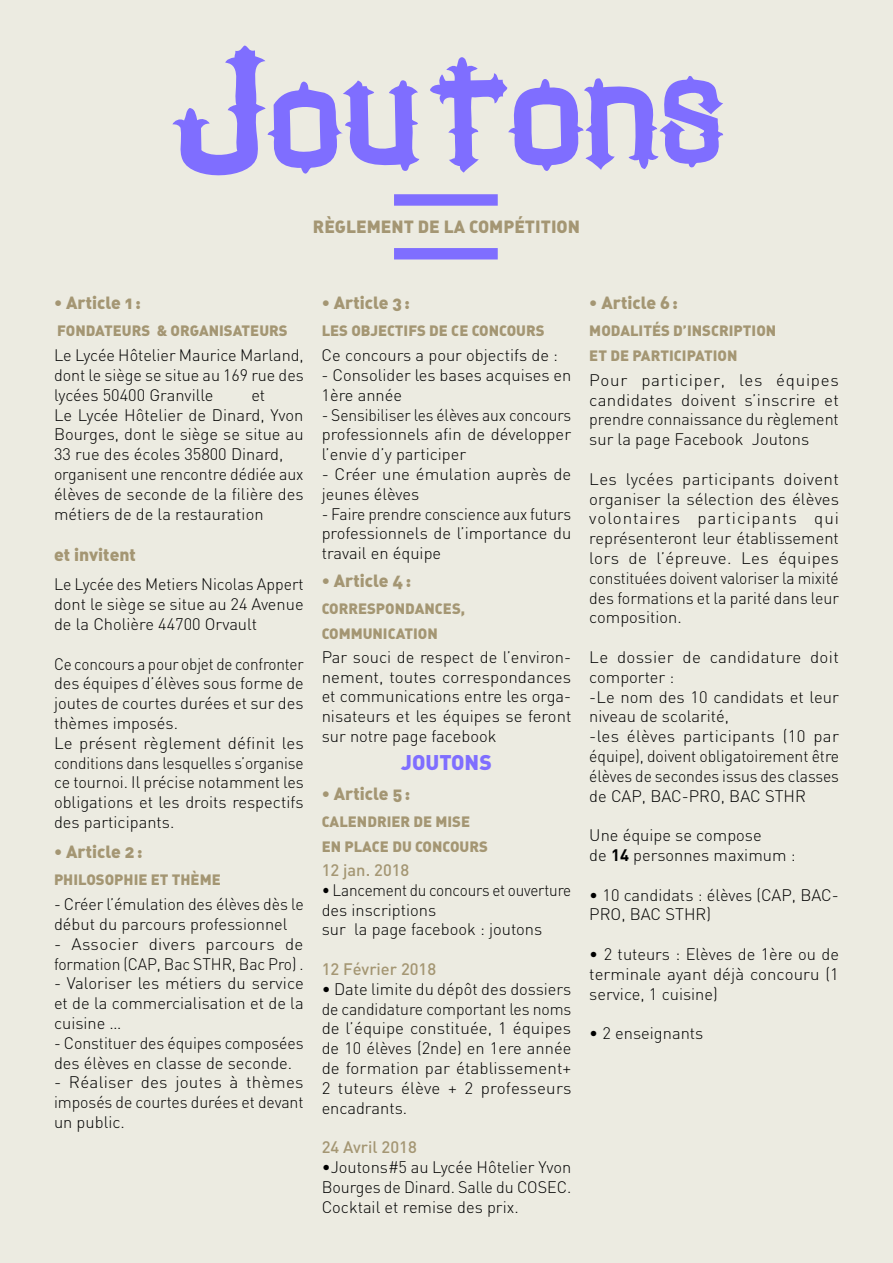
<style>
.page{position:relative;width:893px;height:1263px;background:#ecebe1}
.page>*{position:absolute;margin:0;border:0;box-sizing:border-box;transform-origin:0 0}
.t1{font:900 21px "DIN";color:#7f6eff}
.t2{font:17.55px "DIN Black Alternate";color:#a49673}
.t3{font:300 16.5px/19.8px "DIN";color:#000;text-align:justify}
.t4{font:300 16.5px/19.8px "DIN";color:#000;scale:.93 1}
.t5{font:300 16.5px/19.8px "DIN";color:#000;text-align:justify;scale:.95 1}
.t6{font:500 16.5px "DIN";color:#a49673}
.t7{font:14.85px/25.5px "DIN Black Alternate";color:#a49673}
.s1{font-weight:700}
</style>
<div class="page">
<svg style="left:172px;top:45px;width:247px;height:131px"></svg>
<svg style="left:430px;top:57px;width:293px;height:116px"></svg>
<div style="left:394px;top:194px;width:104px;height:12px;background:#7f6eff"></div>
<div style="left:394px;top:248px;width:104px;height:11px;background:#7f6eff"></div>
<p class="t2" style="left:313px;top:215px;width:269px">Règlement de la compétition</p>
<p class="t2" style="left:54px;top:290px;width:89px">• Article 1 :</p>
<p class="t7" style="left:57px;top:317px;width:19px">FONDATE</p>
<p class="t7" style="left:122px;top:317px;width:78px">URS &amp; ORGANI</p>
<p class="t7" style="left:224px;top:317px;width:65px">SATE URS</p>
<p class="t3" style="left:54px;top:345px;width:251px">Le Lycée Hôtelier Maurice Marland, dont le siège se situe au 169 rue des lycées 50400 Granville</p>
<p class="t3" style="left:54px;top:385px;width:251px;text-align:left;text-indent:197px">et<br>Le Lycée Hôtelier de Dinard, Yvon<br>Bourges, dont le siège se situe au<br>33 rue des écoles 35800 Dinard, organisent une rencontre dédiée aux élèves de seconde de la filière des métiers de de la restauration</p>
<p class="t2" style="left:54px;top:542px;width:83px">et invitent</p>
<p class="t3" style="left:54px;top:574px;width:251px">Le Lycée des Metiers Nicolas Appert dont le siège se situe au 24 Avenue de la Cholière 44700 Orvault</p>
<p class="t4" style="left:54px;top:653px;width:270px">Ce concours a pour objet de confronter des équipes d’élèves sous forme de joutes de courtes durées et sur des thèmes imposés.<br>Le présent règlement définit les conditions dans lesquelles s’organise ce tournoi. Il précise notamment les obligations et les droits respectifs des participants.</p>
<p class="t2" style="left:54px;top:839px;width:90px">• Article 2:</p>
<p class="t7" style="left:54px;top:866px;width:148px">PHILOSOPHIE ET THÈME</p>
<p class="t3" style="left:54px;top:894px;width:251px">- Créer l’émulation des élèves dès le début du parcours professionnel</p>
<p class="t3" style="left:54px;top:934px;width:251px">- Associer divers parcours de formation (CAP, Bac STHR, Bac Pro) .</p>
<p class="t3" style="left:54px;top:973px;width:251px">- Valoriser les métiers du service et de la commercialisation et de la cuisine …</p>
<p class="t3" style="left:54px;top:1033px;width:251px">- Constituer des équipes composées des élèves en classe de seconde.</p>
<p class="t3" style="left:54px;top:1072px;width:251px">- Réaliser des joutes à thèmes imposés de courtes durées et devant un public.</p>
<p class="t2" style="left:322px;top:290px;width:90px">• Article 3:</p>
<p class="t7" style="left:322px;top:317px;width:65px">LES OBJECTI</p>
<p class="t7" style="left:408px;top:317px;width:73px">FS DECECONCO</p>
<p class="t7" style="left:516px;top:317px;width:30px">URS</p>
<p class="t3" style="left:322px;top:345px;width:238px">Ce concours a pour objectifs de :</p>
<p class="t3" style="left:322px;top:365px;width:251px">- Consolider les bases acquises en<br>1ère année</p>
<p class="t5" style="left:322px;top:404px;width:264px">- Sensibiliser les élèves aux concours professionnels afin de développer l’envie d’y participer</p>
<p class="t3" style="left:322px;top:464px;width:251px">- Créer une émulation auprès de jeunes élèves</p>
<p class="t5" style="left:322px;top:503px;width:264px">- Faire prendre conscience aux futurs professionnels de l’importance du travail en équipe</p>
<p class="t2" style="left:322px;top:569px;width:91px">• Article 4:</p>
<p class="t7" style="left:322px;top:595px;width:65px">CORRESPONDANCE</p>
<p class="t7" style="left:452px;top:595px;width:15px">S,</p>
<p class="t7" style="left:322px;top:620px;width:11px">COMM</p>
<p class="t7" style="left:363px;top:620px;width:19px">UNICATION</p>
<p class="t3" style="left:322px;top:647px;width:251px">Par souci de respect de l’environ&shy;nement, toutes correspondances et communications entre les orga&shy;nisateurs et les équipes se feront sur notre page facebook</p>
<p class="t1" style="left:401px;top:748px;width:92px">JOUTONS</p>
<p class="t2" style="left:322px;top:782px;width:90px">• Article 5:</p>
<p class="t7" style="left:322px;top:808px;width:11px">CALEND</p>
<p class="t7" style="left:377px;top:808px;width:93px">RIER DE MISE</p>
<p class="t7" style="left:322px;top:833px;width:33px">EN PLACE</p>
<p class="t7" style="left:392px;top:833px;width:33px">DU CONCO</p>
<p class="t7" style="left:460px;top:833px;width:30px">URS</p>
<p class="t6" style="left:322px;top:859px;width:89px">12 jan. 2018</p>
<p class="t4" style="left:322px;top:880px;width:270px">• Lancement du concours et ouverture des inscriptions<br>sur la page facebook : joutons</p>
<p class="t6" style="left:322px;top:958px;width:116px">12 Février 2018</p>
<p class="t3" style="left:322px;top:979px;width:251px">• Date limite du dépôt des dossiers de candidature comportant les noms de l’équipe constituée, 1 équipes de 10 élèves (2nde) en 1ere année de formation par établissement+ 2 tuteurs élève + 2 professeurs encadrants.</p>
<p class="t6" style="left:322px;top:1137px;width:97px">24 Avril 2018</p>
<p class="t3" style="left:322px;top:1157px;width:251px">•Joutons#5 au Lycée Hôtelier Yvon Bourges de Dinard. Salle du COSEC.<br>Cocktail et remise des prix.</p>
<p class="t2" style="left:589px;top:290px;width:90px">• Article 6:</p>
<p class="t7" style="left:589px;top:317px;width:10px">MODALITÉ</p>
<p class="t7" style="left:589px;top:317px;width:149px;text-indent:72px">S D’INSCRIPTION<br>ETDE PARTICIPATION</p>
<p class="t3" style="left:589px;top:370px;width:251px">Pour participer, les équipes candidates doivent s’inscrire et prendre connaissance du règlement sur la page Facebook Joutons</p>
<p class="t3" style="left:589px;top:469px;width:251px">Les lycées participants doivent organiser la sélection des élèves volontaires participants qui représenteront leur établissement lors de l’épreuve. Les équipes constituées doivent valoriser la mixité des formations et la parité dans leur composition.</p>
<p class="t3" style="left:589px;top:647px;width:251px;text-align:left">Le dossier de candidature doit comporter :<br>-Le nom des 10 candidats et leur niveau de scolarité,<br>-les élèves participants (10 par équipe), doivent obligatoirement être élèves de secondes issus des classes de CAP, BAC-PRO, BAC STHR</p>
<p class="t3" style="left:589px;top:825px;width:208px">Une équipe se compose<br>de <span class="s1">14</span> personnes maximum :</p>
<p class="t3" style="left:589px;top:884px;width:251px">• 10 candidats : élèves (CAP, BAC-<br>PRO, BAC STHR)</p>
<p class="t3" style="left:589px;top:944px;width:251px">• 2 tuteurs : Elèves de 1ère ou de terminale ayant déjà concouru (1 service, 1 cuisine)</p>
<p class="t3" style="left:589px;top:1023px;width:116px">• 2 enseignants</p>
</div>
